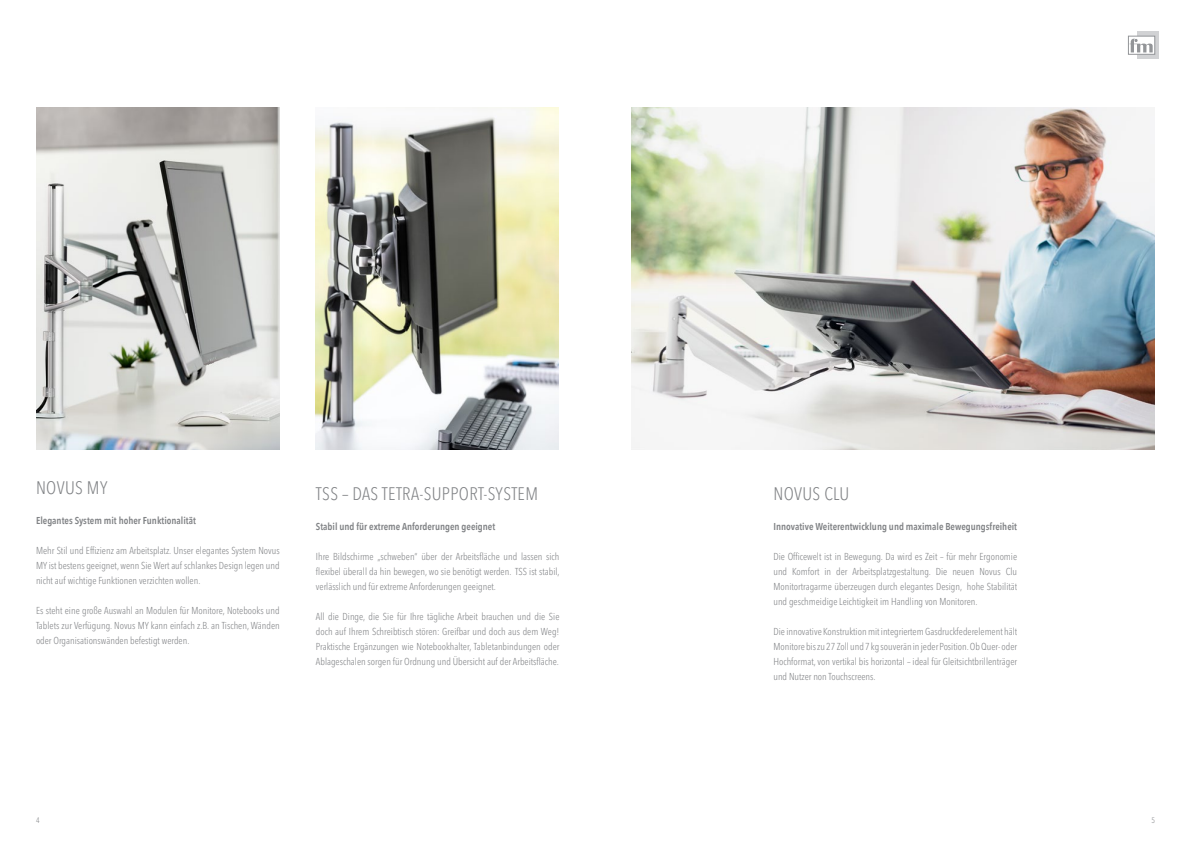
<style>
.page{position:relative;width:1191px;height:842px;background:#fff}
.page>*{position:absolute;margin:0;border:0;box-sizing:border-box;transform-origin:0 0}
.t1{font:300 condensed 18px "Avenir Next LT Pro";letter-spacing:.02em;color:#808285}
.t2{font:300 condensed 10px/15px "Avenir Next LT Pro";color:#808285;text-align:justify}
.t3{font:600 10px "Avenir Next Condensed";color:#808285}
.t4{font:300 condensed 7.9px "Avenir Next LT Pro";color:#808285}
</style>
<div class="page">
<svg style="left:1137px;top:32px;width:21px;height:27px"></svg>
<svg style="left:1128px;top:36px;width:27px;height:19px"></svg>
<svg style="left:1129px;top:39px;width:23px;height:13px"></svg>
<img style="left:36px;top:108px;width:244px;height:342px">
<img style="left:316px;top:108px;width:242px;height:342px">
<img style="left:631px;top:108px;width:524px;height:342px">
<h1 class="t1" style="left:36px;top:477px;width:73px">NOVUS MY</h1>
<p class="t3" style="left:36px;top:512px;width:161px">Elegantes System mit hoher Funktionalität</p>
<p class="t2" style="left:36px;top:543px;width:245px">Mehr Stil und Effizienz am Arbeitsplatz. Unser elegantes System Novus MY ist bestens geeignet, wenn Sie Wert auf schlankes Design legen und nicht auf wichtige Funktionen verzichten wollen.</p>
<p class="t2" style="left:36px;top:603px;width:245px">Es steht eine große Auswahl an Modulen für Monitore, Notebooks und Tablets zur Verfügung. Novus MY kann einfach z.B. an Tischen, Wänden oder Organisationswänden befestigt werden.</p>
<h1 class="t1" style="left:316px;top:483px;width:224px">TSS – DAS TETRA-SUPPORT-SYSTEM</h1>
<p class="t3" style="left:316px;top:518px;width:181px">Stabil und für extreme Anforderungen geeignet</p>
<p class="t2" style="left:316px;top:549px;width:245px">Ihre Bildschirme „schweben“ über der Arbeitsfläche und lassen sich flexibel überall da hin bewegen, wo sie benötigt werden. TSS ist stabil, verlässlich und für extreme Anforderungen geeignet.</p>
<p class="t2" style="left:316px;top:609px;width:245px">All die Dinge, die Sie für Ihre tägliche Arbeit brauchen und die Sie doch auf Ihrem Schreibtisch stören: Greifbar und doch aus dem Weg!<br>Praktische Ergänzungen wie Notebookhalter, Tabletanbindungen oder Ablageschalen sorgen für Ordnung und Übersicht auf der Arbeitsfläche.</p>
<h1 class="t1" style="left:773px;top:483px;width:77px">NOVUS CLU</h1>
<p class="t3" style="left:773px;top:518px;width:245px">Innovative Weiterentwicklung und maximale Bewegungsfreiheit</p>
<p class="t2" style="left:773px;top:549px;width:245px">Die Officewelt ist in Bewegung. Da wird es Zeit – für mehr Ergonomie und Komfort in der Arbeitsplatzgestaltung. Die neuen Novus Clu Monitortragarme überzeugen durch elegantes Design, hohe Stabilität und geschmeidige Leichtigkeit im Handling von Monitoren.</p>
<p class="t2" style="left:773px;top:624px;width:245px">Die innovative Konstruktion mit integriertem Gasdruckfederelement hält Monitore bis zu 27 Zoll und 7 kg souverän in jeder Position. Ob Quer- oder Hochformat, von vertikal bis horizontal – ideal für Gleitsichtbrillenträger und Nutzer non Touchscreens.</p>
<p class="t4" style="left:36px;top:815px;width:5px">4</p>
<p class="t4" style="left:1151px;top:815px;width:5px">5</p>
</div>
